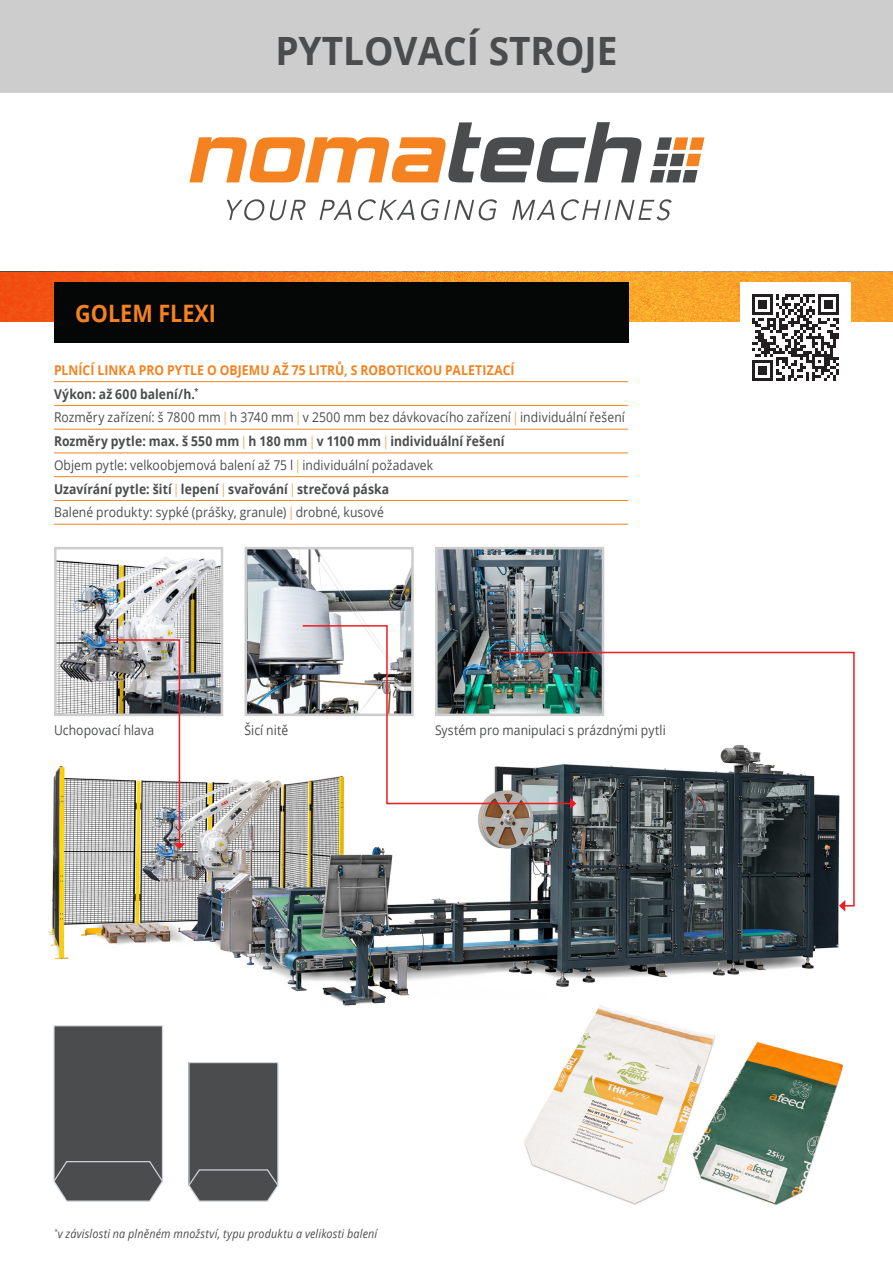
<style>
.page{position:relative;width:893px;height:1263px;background:#fff}
.page>*{position:absolute;margin:0;border:0;box-sizing:border-box;transform-origin:0 0}
.t1{font:700 39px "Open Sans";color:#4b4c4d;scale:.95 1}
.t2{font:700 24px "Open Sans";color:#f58220;scale:.9 1}
.t3{font:13.5px "Open Sans";letter-spacing:.005em;color:#4b4c4d;scale:.9 1}
.t4{font:700 13.5px "Open Sans";letter-spacing:.005em;color:#4b4c4d;scale:.9 1}
.t5{font:700 13.5px "Open Sans";letter-spacing:.005em;color:#f58220;scale:.9 1}
.t6{font:italic 12px "Open Sans";letter-spacing:.015em;color:#4b4c4d;scale:.9 1}
.s1{font-weight:300;font-stretch:condensed;color:#f58220}
</style>
<div class="page">
<div style="left:0;top:0;width:893px;height:93px;background:#cecdcd"></div>
<img style="left:48px;top:668px;width:798px;height:338px">
<svg style="left:0;top:272px;width:893px;height:50px;background:#f68b22"></svg>
<svg style="left:189px;top:122px;width:452px;height:60px"></svg>
<svg style="left:650px;top:137px;width:54px;height:45px"></svg>
<svg style="left:227px;top:199px;width:37px;height:21px"></svg>
<svg style="left:270px;top:200px;width:36px;height:20px"></svg>
<svg style="left:320px;top:200px;width:32px;height:20px"></svg>
<svg style="left:358px;top:199px;width:57px;height:21px"></svg>
<svg style="left:421px;top:199px;width:76px;height:21px"></svg>
<svg style="left:512px;top:200px;width:43px;height:20px"></svg>
<svg style="left:561px;top:199px;width:111px;height:21px"></svg>
<img style="left:58px;top:557px;width:161px;height:155px">
<div style="left:54px;top:547px;width:169px;height:169px;border:3px solid #cecdcd"></div>
<img style="left:249px;top:551px;width:161px;height:161px">
<div style="left:245px;top:547px;width:169px;height:169px;border:3px solid #cecdcd"></div>
<img style="left:439px;top:551px;width:161px;height:100px">
<div style="left:435px;top:547px;width:169px;height:169px;border:3px solid #cecdcd"></div>
<div style="left:189px;top:1062px;width:89px;height:123px;background:#4b4c4d"></div>
<div style="left:188px;top:1062px;width:91px;height:124px;border:1px solid #d0d4d8"></div>
<svg style="left:188px;top:1169px;width:91px;height:33px"></svg>
<div style="left:54px;top:1026px;width:108px;height:154px;background:#4b4c4d"></div>
<div style="left:53px;top:1025px;width:110px;height:156px;border:1px solid #d0d4d8"></div>
<svg style="left:53px;top:1160px;width:110px;height:42px"></svg>
<img style="left:301px;top:624px;width:271px;height:181px">
<svg style="left:502px;top:651px;width:353px;height:256px"></svg>
<svg style="left:839px;top:900px;width:6px;height:12px"></svg>
<img style="left:512px;top:998px;width:213px;height:207px">
<img style="left:684px;top:1039px;width:159px;height:166px">
<svg style="left:105px;top:638px;width:80px;height:211px"></svg>
<div style="left:54px;top:282px;width:574px;height:61px;background:#050707"></div>
<hr style="left:54px;top:381px;width:574px;height:1px;background:#f58220">
<hr style="left:54px;top:405px;width:574px;height:1px;background:#f58220">
<hr style="left:54px;top:429px;width:574px;height:1px;background:#f58220">
<hr style="left:54px;top:452px;width:574px;height:1px;background:#f58220">
<hr style="left:54px;top:476px;width:574px;height:1px;background:#f58220">
<hr style="left:54px;top:500px;width:574px;height:1px;background:#f58220">
<hr style="left:54px;top:524px;width:574px;height:1px;background:#f58220">
<div style="left:740px;top:282px;width:110px;height:111px;background:#fff"></div>
<svg style="left:752px;top:294px;width:86px;height:87px"></svg>
<p class="t1" style="left:275px;top:24px;width:362px">PYTLOVACÍ STROJE</p>
<p class="t2" style="left:75px;top:296px;width:158px">GOLEM FLEXI</p>
<p class="t5" style="left:54px;top:360px;width:513px">PLNÍCÍ LINKA PRO PYTLE O OBJEMU AŽ 75 LITRŮ, S ROBOTICKOU PALETIZACÍ</p>
<p class="t4" style="left:54px;top:384px;width:162px">Výkon: až 600 balení/h.<sup>*</sup></p>
<p class="t3" style="left:54px;top:408px;width:636px">Rozměry zařízení: š 7800 mm <span class="s1">|</span> h 3740 mm <span class="s1">|</span> v 2500 mm bez dávkovacího zařízení <span class="s1">|</span> individuální řešení</p>
<p class="t4" style="left:54px;top:432px;width:502px">Rozměry pytle: max. š 550 mm <span class="s1">|</span> h 180 mm <span class="s1">|</span> v 1100 mm <span class="s1">|</span> individuální řešení</p>
<p class="t3" style="left:54px;top:456px;width:423px">Objem pytle: velkoobjemová balení až 75 l <span class="s1">|</span> individuální požadavek</p>
<p class="t4" style="left:54px;top:479px;width:374px">Uzavírání pytle: šití <span class="s1">|</span> lepení <span class="s1">|</span> svařování <span class="s1">|</span> strečová páska</p>
<p class="t3" style="left:54px;top:503px;width:368px">Balené produkty: sypké (prášky, granule) <span class="s1">|</span> drobné, kusové</p>
<p class="t3" style="left:54px;top:721px;width:113px">Uchopovací hlava</p>
<p class="t3" style="left:244px;top:721px;width:50px">Šicí nitě</p>
<p class="t3" style="left:435px;top:721px;width:258px">Systém pro manipulaci s prázdnými pytli</p>
<p class="t6" style="left:54px;top:1225px;width:361px"><sup>*</sup>v závislosti na plněném množství, typu produktu a velikosti balení</p>
</div>
